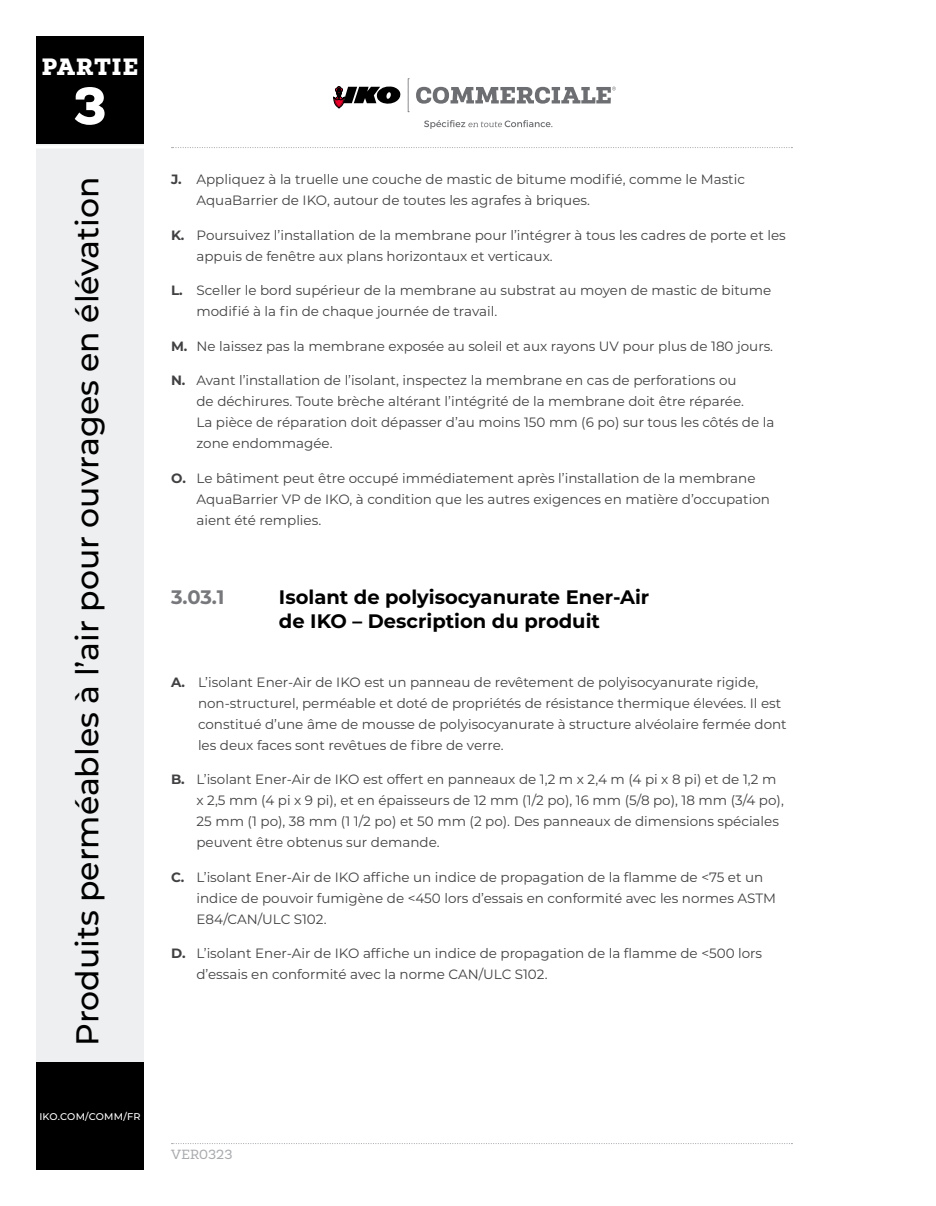
<style>
.page{position:relative;width:936px;height:1206px;background:#fff}
.page>*{position:absolute;margin:0;border:0;box-sizing:border-box;transform-origin:0 0}
.t1{font:900 54px "Newslab";color:#fff}
.t2{font:500 31.5px "Montserrat";color:#000}
.t3{font:900 24px "Newslab";letter-spacing:.05em;color:#fff}
.t4{font:700 19.5px/24px "Montserrat";color:#000}
.t5{font:700 19.5px "Montserrat";color:#77787b}
.t6{font:13.5px/21px "Montserrat";color:#414042}
.t7{font:13.5px "Newslab";letter-spacing:.01em;color:#a7a9ac}
.t8{font:500 9.75px "Montserrat";letter-spacing:.025em;color:#fff}
.s1{font-weight:700}
</style>
<div class="page">
<svg style="left:172px;top:1143px;width:620px;height:1px"></svg>
<svg style="left:172px;top:147px;width:620px;height:1px"></svg>
<div style="left:36px;top:144px;width:108px;height:1026px;background:#eeeff0"></div>
<div style="left:36px;top:36px;width:108px;height:108px;background:#000"></div>
<div style="left:36px;top:1062px;width:108px;height:108px;background:#000"></div>
<hr style="left:27px;top:146px;width:126px;height:3px;background:#fff">
<svg style="left:333px;top:86px;width:68px;height:23px"></svg>
<svg style="left:408px;top:79px;width:1px;height:33px"></svg>
<svg style="left:424px;top:120px;width:128px;height:9px"></svg>
<svg style="left:416px;top:87px;width:200px;height:17px"></svg>
<h3 class="t3" style="left:42px;top:51px;width:98px">PARTIE</h3>
<h1 class="t1" style="left:74px;top:71px;width:34px">3</h1>
<h2 class="t2" style="left:65px;top:1046px;width:871px;rotate:-90deg">Produits perméables à l’air pour ouvrages en élévation</h2>
<p class="t6" style="left:196px;top:168px;width:550px;text-indent:-26px"><span class="s1">J.</span> Appliquez à la truelle une couche de mastic de bitume modifié, comme le Mastic<br>AquaBarrier de IKO, autour de toutes les agrafes à briques.</p>
<p class="t6" style="left:196px;top:224px;width:591px;text-indent:-26px"><span class="s1">K.</span> Poursuivez l’installation de la membrane pour l’intégrer à tous les cadres de porte et les appuis de fenêtre aux plans horizontaux et verticaux.</p>
<p class="t6" style="left:196px;top:279px;width:576px;text-indent:-26px"><span class="s1">L.</span> Sceller le bord supérieur de la membrane au substrat au moyen de mastic de bitume modifié à la fin de chaque journée de travail.</p>
<p class="t6" style="left:171px;top:335px;width:604px"><span class="s1">M.</span> Ne laissez pas la membrane exposée au soleil et aux rayons UV pour plus de 180 jours.</p>
<p class="t6" style="left:196px;top:369px;width:579px;text-indent:-26px"><span class="s1">N.</span> Avant l’installation de l’isolant, inspectez la membrane en cas de perforations ou<br>de déchirures. Toute brèche altérant l’intégrité de la membrane doit être réparée.<br>La pièce de réparation doit dépasser d’au moins 150 mm (6 po) sur tous les côtés de la zone endommagée.</p>
<p class="t6" style="left:196px;top:467px;width:575px;text-indent:-26px"><span class="s1">O.</span> Le bâtiment peut être occupé immédiatement après l’installation de la membrane<br>AquaBarrier VP de IKO, à condition que les autres exigences en matière d’occupation aient été remplies.</p>
<p class="t5" style="left:171px;top:583px;width:55px">3.03.1</p>
<p class="t4" style="left:279px;top:584px;width:372px">Isolant de polyisocyanurate Ener-Air de IKO – Description du produit</p>
<p class="t6" style="left:198px;top:671px;width:590px;text-indent:-27px"><span class="s1">A.</span> L’isolant Ener-Air de IKO est un panneau de revêtement de polyisocyanurate rigide, non-structurel, perméable et doté de propriétés de résistance thermique élevées. Il est constitué d’une âme de mousse de polyisocyanurate à structure alvéolaire fermée dont les deux faces sont revêtues de fibre de verre.</p>
<p class="t6" style="left:196px;top:768px;width:589px;text-indent:-26px"><span class="s1">B.</span> L’isolant Ener-Air de IKO est offert en panneaux de 1,2 m x 2,4 m (4 pi x 8 pi) et de 1,2 m x 2,5 mm (4 pi x 9 pi), et en épaisseurs de 12 mm (1/2 po), 16 mm (5/8 po), 18 mm (3/4 po), 25 mm (1 po), 38 mm (1 1/2 po) et 50 mm (2 po). Des panneaux de dimensions spéciales peuvent être obtenus sur demande.</p>
<p class="t6" style="left:196px;top:866px;width:581px;text-indent:-26px"><span class="s1">C.</span> L’isolant Ener-Air de IKO affiche un indice de propagation de la flamme de &lt;75 et un indice de pouvoir fumigène de &lt;450 lors d’essais en conformité avec les normes ASTM<br>E84/CAN/ULC S102.</p>
<p class="t6" style="left:196px;top:942px;width:567px;text-indent:-26px"><span class="s1">D.</span> L’isolant Ener-Air de IKO affiche un indice de propagation de la flamme de &lt;500 lors d’essais en conformité avec la norme CAN/ULC S102.</p>
<p class="t8" style="left:39px;top:1110px;width:103px">IKO.COM/COMM/FR</p>
<p class="t7" style="left:171px;top:1146px;width:63px">VER0323</p>
</div>
